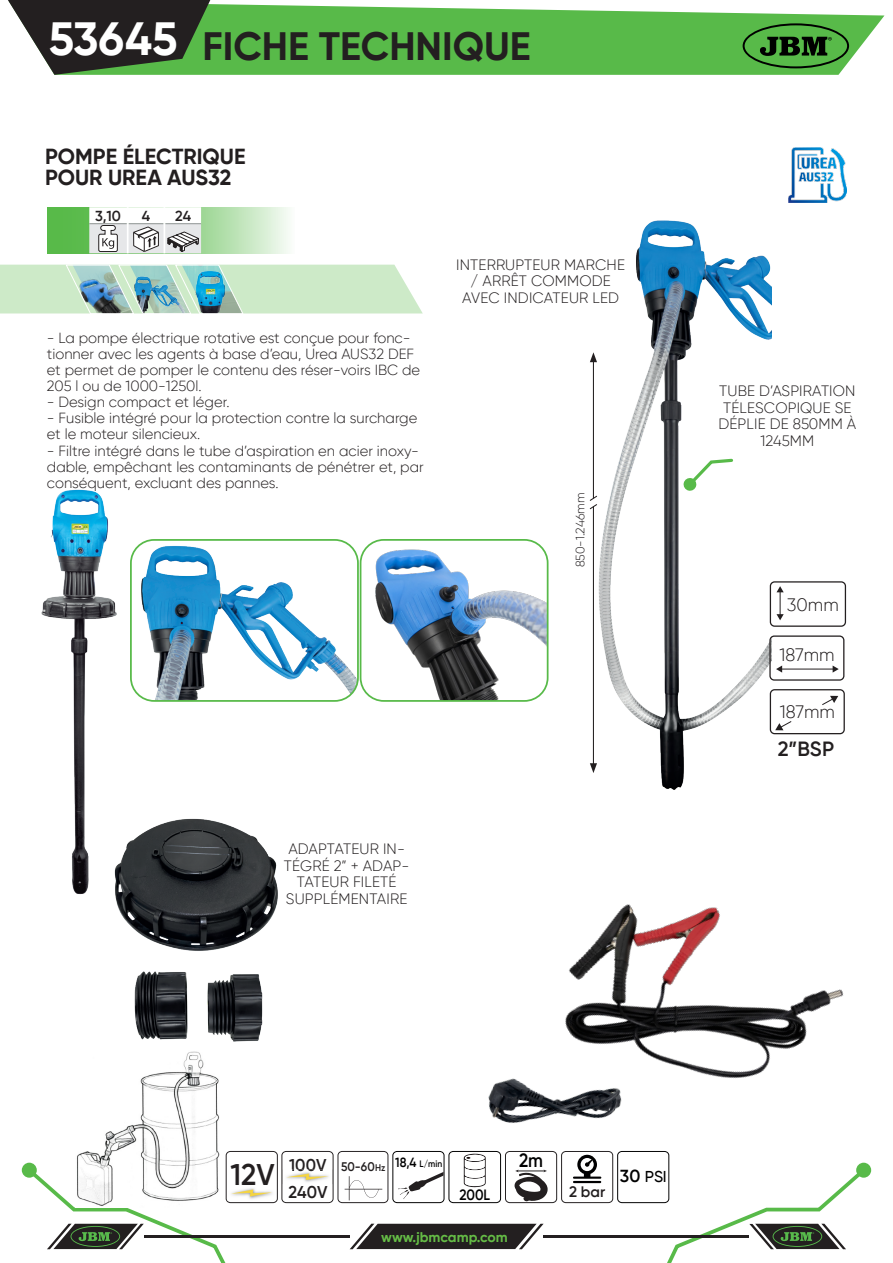
<style>
.page{position:relative;width:893px;height:1263px;background:#fff}
.page>*{position:absolute;margin:0;border:0;box-sizing:border-box;transform-origin:0 0}
.t1{font:700 46.5px "Gilroy";color:#fff}
.t2{font:700 39.45px "Gilroy";color:#231f20}
.t3{font:600 29.85px "Gilroy";color:#231f20;scale:.96 1}
.TÍTULO{font:700 21.75px "Gilroy";color:#231f20}
.Descripciones{font:600 20.55px "Gilroy";color:#231f20}
.t4{font:600 19.2px "Gilroy";color:#000001;scale:.91 1}
.Descripciones_puntas{font:300 18px "Gilroy";color:#231f20}
.t5{font:600 17.1px/27.3px "Gilroy";color:#231f20;scale:.96 1}
.t6{font:500 15.75px "Gilroy";color:#000}
.t7{font:600 15.15px "Gilroy";color:#231f20}
.Descripciones-2{font:300 15px/16.5px "Gilroy";letter-spacing:.01em;color:#231f20;text-align:center}
.t8{font:600 14.85px "Gilroy";color:#000001;scale:.91 1}
.Descripciones-3{font:300 14.7px/16px "Gilroy";color:#231f20}
.info_peso_y_cantidad{font:600 14.4px "Gilroy";color:#231f20}
.t9{font:700 14.1px "Gilroy";color:#65bc46}
.t10{font:600 12.45px "Gilroy";color:#231f20;scale:.94 1}
.Descripciones_recuad{font:300 12.15px "Gilroy";letter-spacing:-.005em;color:#231f20}
.s1{font-size:9.6px}
.s2{font-weight:600;font-size:17.4px}
</style>
<div class="page">
<div style="left:22px;top:1163px;width:15px;height:15px;background:#58ba49;border-radius:50%"></div>
<img style="left:41px;top:489px;width:76px;height:406px">
<img style="left:134px;top:971px;width:129px;height:71px">
<img style="left:488px;top:1080px;width:19px;height:43px">
<img style="left:507px;top:904px;width:365px;height:269px">
<img style="left:98px;top:812px;width:180px;height:139px">
<img style="left:105px;top:1051px;width:114px;height:100px">
<svg style="left:210px;top:4px;width:674px;height:71px;background:#6cc25f"></svg>
<svg style="left:8px;top:0;width:202px;height:75px;background:#44503f"></svg>
<svg style="left:0;top:207px;width:423px;height:107px"></svg>
<svg style="left:743px;top:23px;width:106px;height:45px;background:#408735"></svg>
<img style="left:789px;top:147px;width:57px;height:55px">
<svg style="left:24px;top:1151px;width:845px;height:112px"></svg>
<img style="left:589px;top:220px;width:182px;height:570px">
<svg style="left:683px;top:457px;width:52px;height:34px"></svg>
<img style="left:132px;top:541px;width:224px;height:158px">
<div style="left:130px;top:539px;width:229px;height:163px;border:2px solid #58ba49;border-radius:23px"></div>
<img style="left:361px;top:540px;width:187px;height:160px">
<div style="left:360px;top:539px;width:188px;height:163px;border:2px solid #58ba49;border-radius:23px"></div>
<hr style="left:781px;top:669px;width:53px;height:1px;background:#231f20">
<svg style="left:776px;top:665px;width:6px;height:8px"></svg>
<svg style="left:833px;top:665px;width:6px;height:8px"></svg>
<div style="left:769px;top:635px;width:75px;height:46px;border:1px solid #231f20;border-radius:4px"></div>
<div style="left:770px;top:689px;width:75px;height:45px;border:1px solid #231f20;border-radius:4px"></div>
<svg style="left:775px;top:721px;width:17px;height:9px"></svg>
<svg style="left:822px;top:696px;width:16px;height:9px"></svg>
<svg style="left:776px;top:586px;width:8px;height:34px"></svg>
<div style="left:770px;top:581px;width:76px;height:46px;border:1px solid #231f20;border-radius:4px"></div>
<p class="t1" style="left:49px;top:10px;width:130px">53645</p>
<p class="t2" style="left:202px;top:21px;width:330px">FICHE TECHNIQUE</p>
<p class="TÍTULO" style="left:45px;top:143px;width:202px">POMPE ÉLECTRIQUE</p>
<p class="TÍTULO" style="left:45px;top:164px;width:188px">POUR UREA AUS32</p>
<p class="info_peso_y_cantidad" style="left:95px;top:207px;width:27px">3,10</p>
<p class="info_peso_y_cantidad" style="left:142px;top:207px;width:10px">4</p>
<p class="info_peso_y_cantidad" style="left:175px;top:207px;width:17px">24</p>
<p class="Descripciones-3" style="left:47px;top:329px;width:375px">- La pompe électrique rotative est conçue pour fonc&shy;tionner avec les agents à base d’eau, Urea AUS32 DEF et permet de pomper le contenu des réser-voirs IBC de 205 l ou de 1000-1250l.</p>
<p class="Descripciones-3" style="left:47px;top:394px;width:184px">- Design compact et léger.</p>
<p class="Descripciones-3" style="left:47px;top:410px;width:372px">- Fusible intégré pour la protection contre la surcharge et le moteur silencieux.</p>
<p class="Descripciones-3" style="left:47px;top:442px;width:378px">- Filtre intégré dans le tube d’aspiration en acier inoxy&shy;dable, empêchant les contaminants de pénétrer et, par conséquent, excluant des pannes.</p>
<p class="Descripciones-2" style="left:456px;top:256px;width:170px">INTERRUPTEUR MARCHE / ARRÊT COMMODE<br>AVEC INDICATEUR LED</p>
<p class="Descripciones_recuad" style="left:573px;top:567px;width:76px;rotate:-90deg">850-1.246mm</p>
<p class="Descripciones-2" style="left:284px;top:841px;width:127px">ADAPTATEUR IN-<br>TÉGRÉ 2” + ADAP-<br>TATEUR FILETÉ<br>SUPPLÉMENTAIRE</p>
<p class="Descripciones-2" style="left:718px;top:383px;width:139px">TUBE D’ASPIRATION<br>TÉLESCOPIQUE SE<br>DÉPLIE DE 850MM À<br>1245MM</p>
<p class="Descripciones_puntas" style="left:787px;top:594px;width:53px">30mm</p>
<p class="Descripciones_puntas" style="left:779px;top:643px;width:57px">187mm</p>
<p class="Descripciones_puntas" style="left:780px;top:700px;width:57px">187mm</p>
<p class="Descripciones" style="left:778px;top:736px;width:58px">2”BSP</p>
<h3 class="t3" style="left:230px;top:1156px;width:48px">12V</h3>
<p class="t5" style="left:288px;top:1151px;width:42px">100V<br>240V</p>
<p class="t10" style="left:341px;top:1158px;width:109px">50-60<span class="s1">Hz</span> <sup>18,4</sup> <sup>L/min</sup></p>
<p class="t8" style="left:459px;top:1185px;width:35px">200L</p>
<h3 class="t4" style="left:519px;top:1149px;width:28px">2m</h3>
<p class="t9" style="left:381px;top:1228px;width:128px">www.jbmcamp.com</p>
<p class="t7" style="left:569px;top:1183px;width:38px">2 bar</p>
<p class="t6" style="left:620px;top:1166px;width:48px"><span class="s2">30</span> PSI</p>
</div>
